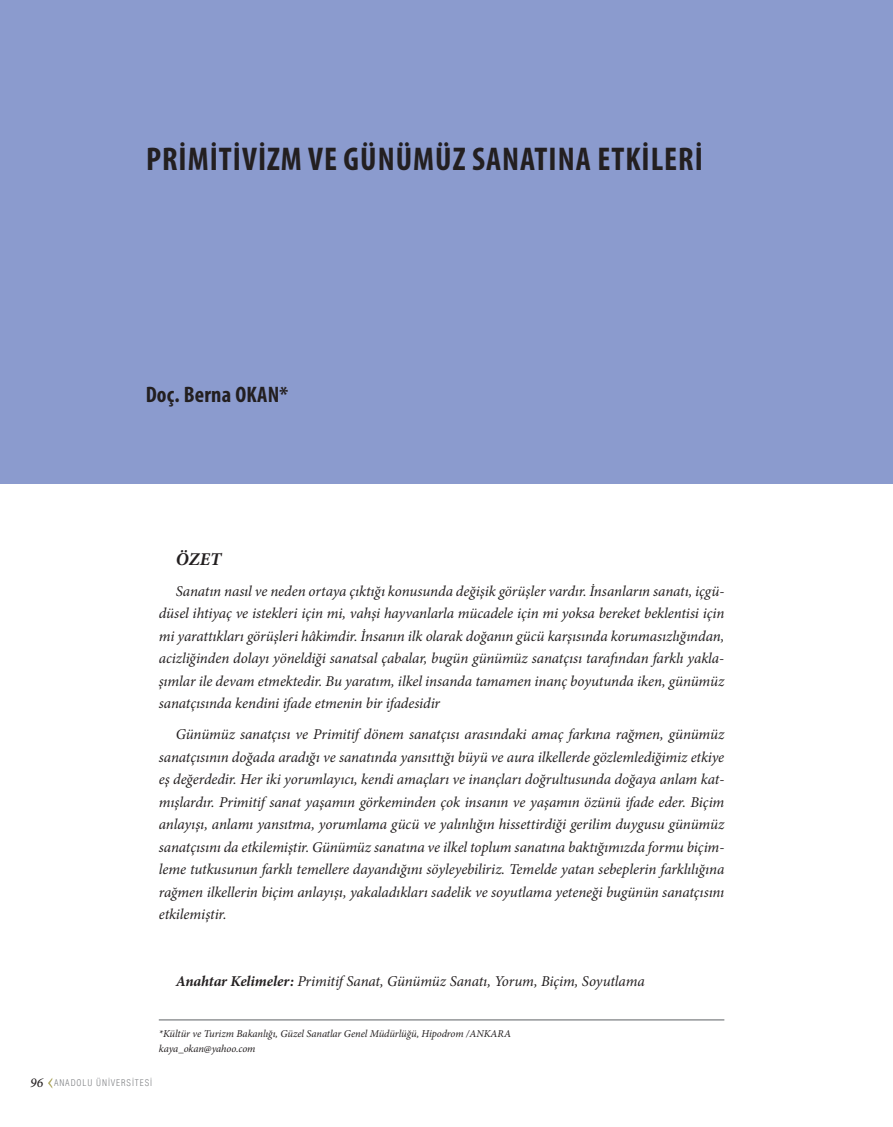
<style>
.page{position:relative;width:893px;height:1127px;background:#fff}
.page>*{position:absolute;margin:0;border:0;box-sizing:border-box;transform-origin:0 0}
.t1{font:700 condensed 33px "Myriad Pro";letter-spacing:.03em;color:#231f20}
.t2{font:700 condensed 22.5px "Myriad Pro";letter-spacing:.01em;color:#231f20}
.t3{font:italic 700 18px "Minion Pro";color:#231f20}
.t4{font:italic 15px/22.5px "Minion Pro";letter-spacing:-.01em;color:#231f20;text-align:justify}
.t5{font:italic 10.5px/15px "Minion Pro";letter-spacing:-.01em;color:#231f20}
.t6{font:300 condensed 9px "Helvetica";letter-spacing:.1em;color:#808285}
.s1{font-weight:700}
.s2{font-family:"Minion Pro";font-weight:500;font-style:italic;font-stretch:normal;font-size:13.5px;color:#231f20}
</style>
<div class="page">
<svg style="left:48px;top:1078px;width:4px;height:10px"></svg>
<div style="left:0;top:0;width:893px;height:484px;background:#8b9bce"></div>
<hr style="left:159px;top:1019px;width:565px;height:1px;background:#939598">
<h1 class="t1" style="left:146px;top:139px;width:558px">PRİMİTİVİZM VE GÜNÜMÜZ SANATINA ETKİLERİ</h1>
<h2 class="t2" style="left:146px;top:380px;width:144px">Doç. Berna OKAN*</h2>
<p class="t3" style="left:176px;top:546px;width:47px">ÖZET</p>
<p class="t4" style="left:159px;top:580px;width:567px;text-indent:17px">Sanatın nasıl ve neden ortaya çıktığı konusunda değişik görüşler vardır. İnsanların sanatı, içgü&shy;düsel ihtiyaç ve istekleri için mi, vahşi hayvanlarla mücadele için mi yoksa bereket beklentisi için mi yarattıkları görüşleri hâkimdir. İnsanın ilk olarak doğanın gücü karşısında korumasızlığından, acizliğinden dolayı yöneldiği sanatsal çabalar, bugün günümüz sanatçısı tarafından farklı yakla&shy;şımlar ile devam etmektedir. Bu yaratım, ilkel insanda tamamen inanç boyutunda iken, günümüz sanatçısında kendini ifade etmenin bir ifadesidir</p>
<p class="t4" style="left:159px;top:723px;width:567px;text-indent:17px">Günümüz sanatçısı ve Primitif dönem sanatçısı arasındaki amaç farkına rağmen, günümüz sanatçısının doğada aradığı ve sanatında yansıttığı büyü ve aura ilkellerde gözlemlediğimiz etkiye eş değerdedir. Her iki yorumlayıcı, kendi amaçları ve inançları doğrultusunda doğaya anlam kat&shy;mışlardır. Primitif sanat yaşamın görkeminden çok insanın ve yaşamın özünü ifade eder. Biçim anlayışı, anlamı yansıtma, yorumlama gücü ve yalınlığın hissettirdiği gerilim duygusu günümüz sanatçısını da etkilemiştir. Günümüz sanatına ve ilkel toplum sanatına baktığımızda formu biçim&shy;leme tutkusunun farklı temellere dayandığını söyleyebiliriz. Temelde yatan sebeplerin farklılığına rağmen ilkellerin biçim anlayışı, yakaladıkları sadelik ve soyutlama yeteneği bugünün sanatçısını etkilemiştir.</p>
<p class="t4" style="left:176px;top:970px;width:470px"><span class="s1">Anahtar Kelimeler:</span> Primitif Sanat, Günümüz Sanatı, Yorum, Biçim, Soyutlama</p>
<p class="t5" style="left:159px;top:1026px;width:354px">*Kültür ve Turizm Bakanlığı, Güzel Sanatlar Genel Müdürlüğü, Hipodrom /ANKARA kaya_okan@yahoo.com</p>
<p class="t6" style="left:30px;top:1078px;width:123px"><span class="s2">96</span> ANADOLU ÜNİVERSİTESİ</p>
</div>
